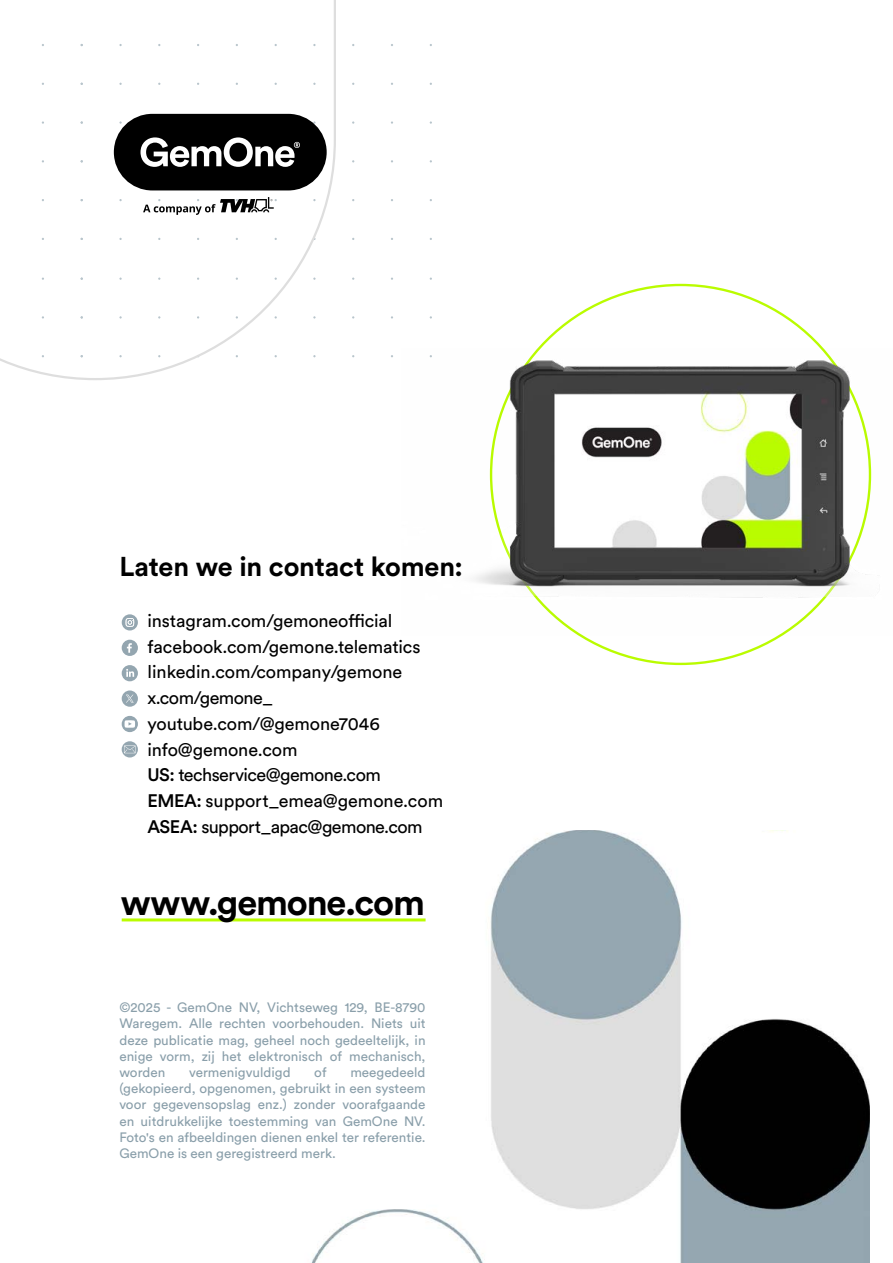
<style>
.page{position:relative;width:893px;height:1263px;background:#fff}
.page>*{position:absolute;margin:0;border:0;box-sizing:border-box;transform-origin:0 0}
.t1{font:700 36px "Circular Std";letter-spacing:-.03em;color:#000}
.t2{font:700 27px "Circular Std";letter-spacing:-.005em;color:#000}
.t3{font:18px/25.8px "Circular Std";letter-spacing:-.005em;color:#000}
.t4{font:13.5px/16.2px "Circular Std";color:#8a9faa;text-align:justify}
.s1{font-weight:500}
</style>
<div class="page">
<img style="left:121px;top:830px;width:748px;height:433px">
<svg style="left:0;top:0;width:336px;height:380px"></svg>
<img style="left:429px;top:349px;width:443px;height:287px">
<div style="left:119px;top:1001px;width:307px;height:208px;background:#fff"></div>
<div style="left:114px;top:114px;width:213px;height:76px;background:#000;border-radius:38px"></div>
<svg style="left:141px;top:137px;width:159px;height:30px"></svg>
<svg style="left:143px;top:197px;width:134px;height:18px"></svg>
<hr style="left:122px;top:918px;width:304px;height:3px;background:#bafc00">
<svg style="left:122px;top:614px;width:16px;height:16px"></svg>
<svg style="left:126px;top:618px;width:8px;height:9px"></svg>
<div style="left:122px;top:665px;width:16px;height:16px;background:#94a6b0;border-radius:50%"></div>
<svg style="left:126px;top:669px;width:8px;height:8px"></svg>
<div style="left:122px;top:640px;width:16px;height:16px;background:#94a6b0;border-radius:50%"></div>
<svg style="left:127px;top:643px;width:5px;height:10px"></svg>
<div style="left:122px;top:690px;width:16px;height:17px;background:#94a6b0;border-radius:50%"></div>
<svg style="left:126px;top:695px;width:8px;height:8px"></svg>
<svg style="left:122px;top:741px;width:16px;height:16px"></svg>
<svg style="left:124px;top:745px;width:12px;height:8px"></svg>
<div style="left:122px;top:716px;width:16px;height:16px;background:#94a6b0;border-radius:50%"></div>
<svg style="left:124px;top:720px;width:11px;height:8px"></svg>
<h2 class="t2" style="left:119px;top:549px;width:345px">Laten we in contact komen:</h2>
<p class="t3" style="left:147px;top:607px;width:297px">instagram.com/gemoneofficial facebook.com/gemone.telematics linkedin.com/company/gemone x.com/gemone_ youtube.com/@gemone7046 info@gemone.com<br><span class="s1">US:</span> techservice@gemone.com<br><span class="s1">EMEA:</span> support_emea@gemone.com<br><span class="s1">ASEA:</span> support_apac@gemone.com</p>
<h1 class="t1" style="left:121px;top:879px;width:305px">www.gemone.com</h1>
<p class="t4" style="left:119px;top:999px;width:308px">©2025 - GemOne NV, Vichtseweg 129, BE-8790<br>Waregem. Alle rechten voorbehouden. Niets uit deze publicatie mag, geheel noch gedeeltelijk, in enige vorm, zij het elektronisch of mechanisch, worden</p>
<p class="t4" style="left:189px;top:1064px;width:103px">vermenigvuldigd</p>
<p class="t4" style="left:314px;top:1064px;width:14px">of</p>
<p class="t4" style="left:119px;top:1064px;width:308px;text-indent:231px">meegedeeld (gekopieerd, opgenomen, gebruikt in een systeem voor gegevensopslag enz.) zonder voorafgaande en uitdrukkelijke toestemming van GemOne NV.<br>Foto's en afbeeldingen dienen enkel ter referentie.<br>GemOne is een geregistreerd merk.</p>
</div>
